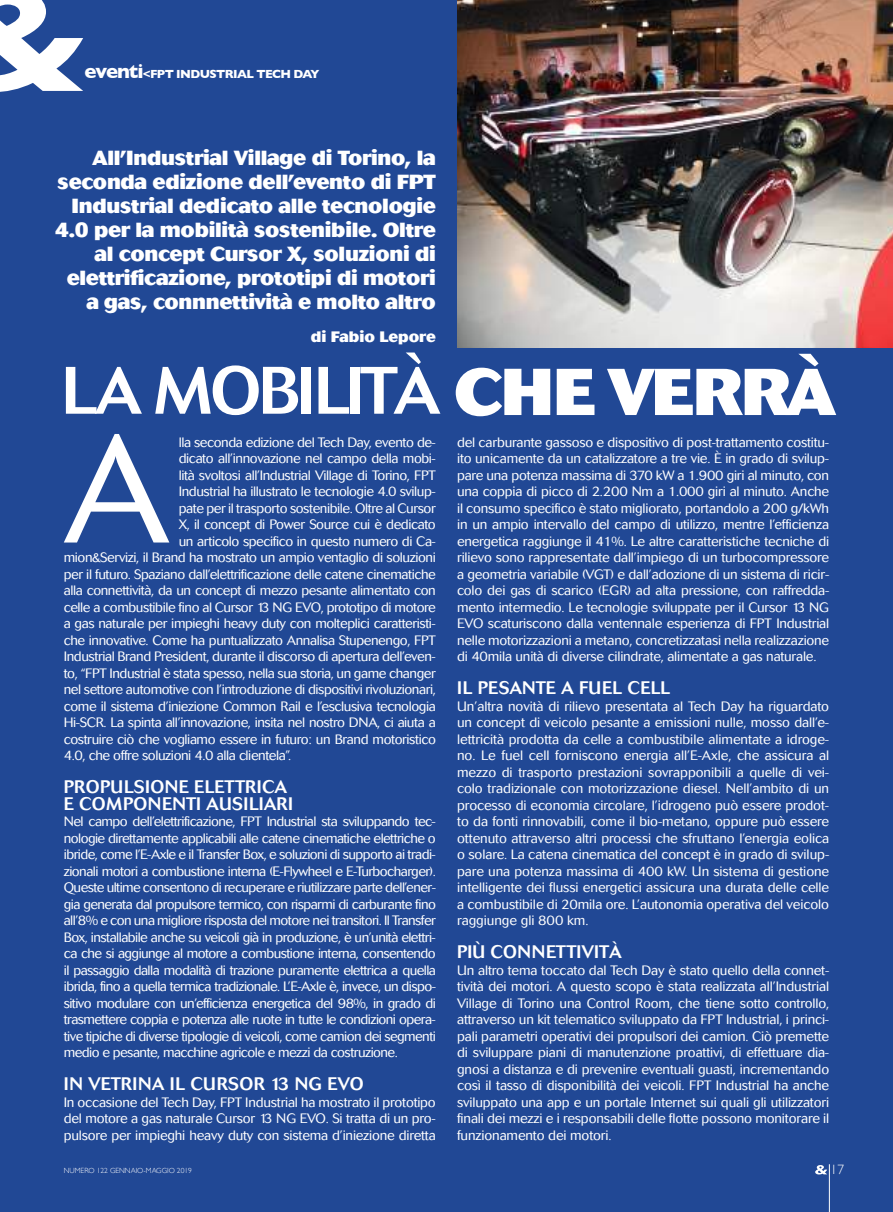
<style>
.page{position:relative;width:893px;height:1212px;background:#214895}
.page>*{position:absolute;margin:0;border:0;box-sizing:border-box;transform-origin:0 0}
.t1{font:300 153.75px "Cosmos";color:#fff}
.t2{font:500 66.3px "Cosmos";letter-spacing:-.04em;color:#fff}
.t3{font:800 20.25px/24px "Cosmos";letter-spacing:-.015em;color:#fff;text-align:right}
.t4{font:500 18px/16.5px "Cosmos";letter-spacing:.02em;color:#fff}
.t5{font:500 18px "Cosmos";color:#fff}
.t6{font:800 15px "Cosmos";color:#fff}
.t7{font:300 13.5px/16.5px "Cosmos";letter-spacing:-.03em;color:#fff;text-align:justify}
.t8{font:300 13.5px "Gill Sans";color:#fff}
.t9{font:700 12px "Gill Sans";letter-spacing:-.05em;color:#fff}
.t10{font:300 7.5px "Gill Sans";color:#fff}
.s1{font-size:20.25px}
.s2{font-weight:800;font-size:65.4px}
</style>
<div class="page">
<svg style="left:0;top:0;width:83px;height:92px"></svg>
<img style="left:457px;top:0;width:436px;height:347px">
<hr style="left:829px;top:1164px;width:1px;height:48px;background:#fff">
<svg style="left:815px;top:1165px;width:12px;height:9px"></svg>
<p class="t9" style="left:84px;top:64px;width:237px"><span class="s1">eventi</span>&lt;FPT INDUSTRIAL TECH DAY</p>
<p class="t3" style="left:55px;top:146px;width:382px">All’Industrial Village di Torino, la seconda edizione dell’evento di FPT Industrial dedicato alle tecnologie 4.0 per la mobilità sostenibile. Oltre al concept Cursor X, soluzioni di elettrificazione, prototipi di motori a gas, connnettività e molto altro</p>
<p class="t6" style="left:311px;top:328px;width:126px">di Fabio Lepore</p>
<h2 class="t2" style="left:62px;top:352px;width:775px">LA MOBILITÀ <span class="s2">CHE VERRÀ</span></h2>
<h1 class="t1" style="left:64px;top:401px;width:107px">A</h1>
<p class="t7" style="left:179px;top:434px;width:259px">lla seconda edizione del Tech Day, evento de-</p>
<p class="t7" style="left:179px;top:450px;width:259px">dicato all’innovazione nel campo della mobi-</p>
<p class="t7" style="left:179px;top:467px;width:259px">lità svoltosi all’Industrial Village di Torino, FPT</p>
<p class="t7" style="left:179px;top:483px;width:259px">Industrial ha illustrato le tecnologie 4.0 svilup-</p>
<p class="t7" style="left:179px;top:500px;width:259px">pate per il trasporto sostenibile. Oltre al Cursor</p>
<p class="t7" style="left:179px;top:516px;width:259px">X, il concept di Power Source cui è dedicato</p>
<p class="t7" style="left:179px;top:533px;width:259px">un articolo specifico in questo numero di Ca-</p>
<p class="t7" style="left:64px;top:549px;width:374px">mion&amp;Servizi, il Brand ha mostrato un ampio ventaglio di soluzioni</p>
<p class="t7" style="left:64px;top:566px;width:374px">per il futuro. Spaziano dall’elettrificazione delle catene cinematiche</p>
<p class="t7" style="left:64px;top:582px;width:374px">alla connettività, da un concept di mezzo pesante alimentato con</p>
<p class="t7" style="left:64px;top:599px;width:374px">celle a combustibile fino al Cursor 13 NG EVO, prototipo di motore</p>
<p class="t7" style="left:64px;top:615px;width:374px">a gas naturale per impieghi heavy duty con molteplici caratteristi-</p>
<p class="t7" style="left:64px;top:632px;width:374px">che innovative. Come ha puntualizzato Annalisa Stupenengo, FPT</p>
<p class="t7" style="left:64px;top:648px;width:374px">Industrial Brand President, durante il discorso di apertura dell’even-</p>
<p class="t7" style="left:64px;top:665px;width:374px">to, “FPT Industrial è stata spesso, nella sua storia, un game changer</p>
<p class="t7" style="left:64px;top:681px;width:374px">nel settore automotive con l’introduzione di dispositivi rivoluzionari,</p>
<p class="t7" style="left:64px;top:698px;width:374px">come il sistema d’iniezione Common Rail e l’esclusiva tecnologia</p>
<p class="t7" style="left:64px;top:714px;width:374px">Hi-SCR. La spinta all’innovazione, insita nel nostro DNA, ci aiuta a</p>
<p class="t7" style="left:64px;top:731px;width:374px">costruire ciò che vogliamo essere in futuro: un Brand motoristico</p>
<p class="t7" style="left:64px;top:747px;width:229px">4.0, che offre soluzioni 4.0 alla clientela”.</p>
<h3 class="t4" style="left:64px;top:779px;width:231px">PROPULSIONE ELETTRICA<br>E COMPONENTI AUSILIARI</h3>
<p class="t7" style="left:64px;top:813px;width:374px">Nel campo dell’elettrificazione, FPT Industrial sta sviluppando tec&shy;nologie direttamente applicabili alle catene cinematiche elettriche o ibride, come l’E-Axle e il Transfer Box, e soluzioni di supporto ai tradi&shy;zionali motori a combustione interna (E-Flywheel e E-Turbocharger).<br>Queste ultime consentono di recuperare e riutilizzare parte dell’ener&shy;gia generata dal propulsore termico, con risparmi di carburante fino all’8% e con una migliore risposta del motore nei transitori. Il Transfer Box, installabile anche su veicoli già in produzione, è un’unità elettri&shy;ca che si aggiunge al motore a combustione interna, consentendo il passaggio dalla modalità di trazione puramente elettrica a quella ibrida, fino a quella termica tradizionale. L’E-Axle è, invece, un dispo&shy;sitivo modulare con un’efficienza energetica del 98%, in grado di trasmettere coppia e potenza alle ruote in tutte le condizioni opera&shy;tive tipiche di diverse tipologie di veicoli, come camion dei segmenti medio e pesante, macchine agricole e mezzi da costruzione.</p>
<h3 class="t4" style="left:64px;top:1076px;width:301px">IN VETRINA IL CURSOR 13 NG EVO</h3>
<p class="t7" style="left:64px;top:1094px;width:374px">In occasione del Tech Day, FPT Industrial ha mostrato il prototipo del motore a gas naturale Cursor 13 NG EVO. Si tratta di un pro&shy;pulsore per impieghi heavy duty con sistema d’iniezione diretta</p>
<p class="t10" style="left:64px;top:1165px;width:130px">NUMERO 122 GENNAIO-MAGGIO 2019</p>
<p class="t7" style="left:457px;top:434px;width:374px">del carburante gassoso e dispositivo di post-trattamento costitu&shy;ito unicamente da un catalizzatore a tre vie. È in grado di svilup&shy;pare una potenza massima di 370 kW a 1.900 giri al minuto, con una coppia di picco di 2.200 Nm a 1.000 giri al minuto. Anche il consumo specifico è stato migliorato, portandolo a 200 g/kWh in un ampio intervallo del campo di utilizzo, mentre l’efficienza energetica raggiunge il 41%. Le altre caratteristiche tecniche di rilievo sono rappresentate dall’impiego di un turbocompressore a geometria variabile (VGT) e dall’adozione di un sistema di ricir&shy;colo dei gas di scarico (EGR) ad alta pressione, con raffredda&shy;mento intermedio. Le tecnologie sviluppate per il Cursor 13 NG EVO scaturiscono dalla ventennale esperienza di FPT Industrial nelle motorizzazioni a metano, concretizzatasi nella realizzazione di 40mila unità di diverse cilindrate, alimentate a gas naturale.</p>
<h3 class="t4" style="left:457px;top:680px;width:215px">IL PESANTE A FUEL CELL</h3>
<p class="t7" style="left:457px;top:698px;width:374px">Un’altra novità di rilievo presentata al Tech Day ha riguardato un concept di veicolo pesante a emissioni nulle, mosso dall’e&shy;lettricità prodotta da celle a combustibile alimentate a idroge&shy;no. Le fuel cell forniscono energia all’E-Axle, che assicura al mezzo di trasporto prestazioni sovrapponibili a quelle di vei&shy;colo tradizionale con motorizzazione diesel. Nell’ambito di un processo di economia circolare, l’idrogeno può essere prodot&shy;to da fonti rinnovabili, come il bio-metano, oppure può essere ottenuto attraverso altri processi che sfruttano l’energia eolica o solare. La catena cinematica del concept è in grado di svilup&shy;pare una potenza massima di 400 kW. Un sistema di gestione intelligente dei flussi energetici assicura una durata delle celle a combustibile di 20mila ore. L’autonomia operativa del veicolo raggiunge gli 800 km.</p>
<h3 class="t5" style="left:457px;top:941px;width:166px">PIÙ CONNETTIVITÀ</h3>
<p class="t7" style="left:457px;top:962px;width:374px">Un altro tema toccato dal Tech Day è stato quello della connet&shy;tività dei motori. A questo scopo è stata realizzata all’Industrial Village di Torino una Control Room, che tiene sotto controllo, attraverso un kit telematico sviluppato da FPT Industrial, i princi&shy;pali parametri operativi dei propulsori dei camion. Ciò premette di sviluppare piani di manutenzione proattivi, di effettuare dia&shy;gnosi a distanza e di prevenire eventuali guasti, incrementando così il tasso di disponibilità dei veicoli. FPT Industrial ha anche sviluppato una app e un portale Internet sui quali gli utilizzatori finali dei mezzi e i responsabili delle flotte possono monitorare il funzionamento dei motori.</p>
<p class="t8" style="left:831px;top:1158px;width:15px">17</p>
</div>
